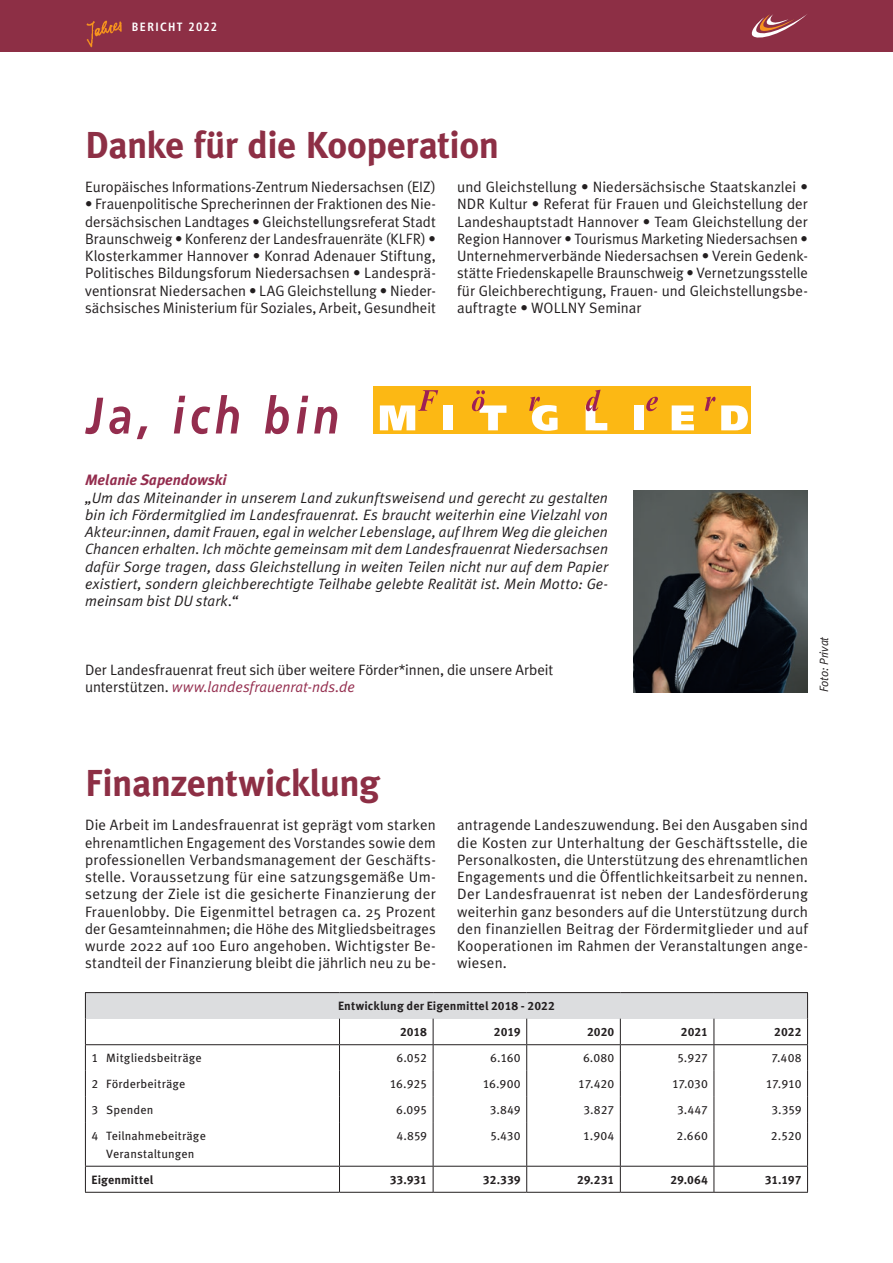
<style>
.page{position:relative;width:893px;height:1263px;background:#fff}
.page>*{position:absolute;margin:0;border:0;box-sizing:border-box;transform-origin:0 0}
.t1{font:700 37.5px "Meta Plus";letter-spacing:-.015em;color:#8d2f45}
.t2{font:15px/17.2px "Meta Plus Normal";letter-spacing:.005em;color:#231f20;text-align:justify}
.t3{font:italic 15px/17.2px "Meta Plus Normal";letter-spacing:.01em;color:#231f20;text-align:justify}
.t4{font:italic 700 15px "Meta Plus";color:#942d4e}
.t5{font:12px/17.2px "Meta Pro";letter-spacing:.015em;color:#231f20;text-align:center}
.t6{font:700 12px/26.1px "Meta Pro";letter-spacing:.005em;color:#231f20}
.t7{font:700 condensed 12px "Frutiger";letter-spacing:.115em;color:#fff}
.t8{font:italic 12px "Meta Plus Normal";color:#231f20}
.s1{font-style:italic;color:#942d4e}
</style>
<div class="page">
<div style="left:85px;top:992px;width:722px;height:27px;background:#dcdddf"></div>
<hr style="left:85px;top:992px;width:254px;height:1px;background:#231f20">
<hr style="left:339px;top:992px;width:94px;height:1px;background:#231f20">
<hr style="left:433px;top:992px;width:94px;height:1px;background:#231f20">
<hr style="left:527px;top:992px;width:93px;height:1px;background:#231f20">
<hr style="left:620px;top:992px;width:94px;height:1px;background:#231f20">
<hr style="left:714px;top:992px;width:94px;height:1px;background:#231f20">
<hr style="left:85px;top:1044px;width:254px;height:1px;background:#231f20">
<hr style="left:339px;top:1044px;width:94px;height:1px;background:#231f20">
<hr style="left:433px;top:1044px;width:94px;height:1px;background:#231f20">
<hr style="left:527px;top:1044px;width:93px;height:1px;background:#231f20">
<hr style="left:620px;top:1044px;width:94px;height:1px;background:#231f20">
<hr style="left:714px;top:1044px;width:94px;height:1px;background:#231f20">
<svg style="left:85px;top:993px;width:1px;height:130px"></svg>
<svg style="left:339px;top:1019px;width:1px;height:104px"></svg>
<svg style="left:433px;top:1019px;width:1px;height:104px"></svg>
<svg style="left:526px;top:1019px;width:1px;height:104px"></svg>
<svg style="left:620px;top:1019px;width:1px;height:104px"></svg>
<svg style="left:714px;top:1019px;width:1px;height:104px"></svg>
<svg style="left:807px;top:993px;width:1px;height:130px"></svg>
<hr style="left:85px;top:1123px;width:1px;height:43px;background:#231f20">
<hr style="left:339px;top:1123px;width:1px;height:43px;background:#231f20">
<hr style="left:433px;top:1123px;width:1px;height:43px;background:#231f20">
<hr style="left:526px;top:1123px;width:1px;height:43px;background:#231f20">
<hr style="left:620px;top:1123px;width:1px;height:43px;background:#231f20">
<hr style="left:714px;top:1123px;width:1px;height:43px;background:#231f20">
<hr style="left:807px;top:1123px;width:1px;height:43px;background:#231f20">
<hr style="left:85px;top:1166px;width:254px;height:1px;background:#231f20">
<svg style="left:85px;top:1166px;width:1px;height:26px"></svg>
<hr style="left:339px;top:1166px;width:94px;height:1px;background:#231f20">
<svg style="left:339px;top:1166px;width:1px;height:26px"></svg>
<hr style="left:433px;top:1166px;width:94px;height:1px;background:#231f20">
<svg style="left:433px;top:1166px;width:1px;height:26px"></svg>
<hr style="left:527px;top:1166px;width:93px;height:1px;background:#231f20">
<svg style="left:526px;top:1166px;width:1px;height:26px"></svg>
<hr style="left:620px;top:1166px;width:94px;height:1px;background:#231f20">
<svg style="left:620px;top:1166px;width:1px;height:26px"></svg>
<hr style="left:714px;top:1166px;width:94px;height:1px;background:#231f20">
<svg style="left:714px;top:1166px;width:1px;height:26px"></svg>
<svg style="left:807px;top:1166px;width:1px;height:26px"></svg>
<hr style="left:85px;top:1192px;width:254px;height:1px;background:#231f20">
<hr style="left:339px;top:1192px;width:94px;height:1px;background:#231f20">
<hr style="left:433px;top:1192px;width:94px;height:1px;background:#231f20">
<hr style="left:527px;top:1192px;width:93px;height:1px;background:#231f20">
<hr style="left:620px;top:1192px;width:94px;height:1px;background:#231f20">
<hr style="left:714px;top:1192px;width:94px;height:1px;background:#231f20">
<div style="left:0;top:0;width:893px;height:51px;background:#8d2f45"></div>
<svg style="left:751px;top:14px;width:56px;height:24px"></svg>
<img style="left:86px;top:21px;width:36px;height:26px">
<div style="left:373px;top:386px;width:377px;height:48px;background:#fcb814"></div>
<div style="left:443px;top:405px;width:10px;height:25px;background:#fff"></div>
<div style="left:634px;top:405px;width:10px;height:25px;background:#fff"></div>
<svg style="left:672px;top:405px;width:22px;height:25px"></svg>
<svg style="left:721px;top:405px;width:27px;height:25px"></svg>
<svg style="left:380px;top:390px;width:58px;height:40px"></svg>
<svg style="left:472px;top:390px;width:34px;height:40px"></svg>
<svg style="left:529px;top:397px;width:29px;height:34px"></svg>
<svg style="left:586px;top:390px;width:21px;height:40px"></svg>
<svg style="left:646px;top:397px;width:12px;height:14px"></svg>
<svg style="left:705px;top:397px;width:10px;height:14px"></svg>
<svg style="left:85px;top:395px;width:253px;height:44px"></svg>
<img style="left:634px;top:491px;width:174px;height:201px">
<p class="t7" style="left:132px;top:20px;width:87px">BERICHT 2022</p>
<h1 class="t1" style="left:85px;top:123px;width:415px">Danke für die Kooperation</h1>
<p class="t2" style="left:85px;top:178px;width:352px">Europäisches Informations-Zentrum Niedersachsen (EIZ)</p>
<p class="t2" style="left:85px;top:195px;width:352px">• Frauenpolitische Sprecherinnen der Fraktionen des Nie&shy;dersächsischen Landtages • Gleichstellungsreferat Stadt Braunschweig • Konferenz der Landesfrauenräte (KLFR) • Klosterkammer Hannover • Konrad Adenauer Stiftung, Politisches Bildungsforum Niedersachsen • Landesprä&shy;ventionsrat Niedersachen • LAG Gleichstellung • Nieder&shy;sächsisches Ministerium für Soziales, Arbeit, Gesundheit</p>
<p class="t2" style="left:457px;top:178px;width:352px">und Gleichstellung • Niedersächsische Staatskanzlei • NDR Kultur • Referat für Frauen und Gleichstellung der Landeshauptstadt Hannover • Team Gleichstellung der Region Hannover • Tourismus Marketing Niedersachsen • Unternehmerverbände Niedersachsen • Verein Gedenk&shy;stätte Friedenskapelle Braunschweig • Vernetzungsstelle für Gleichberechtigung, Frauen- und Gleichstellungsbe&shy;auftragte • WOLLNY Seminar</p>
<p class="t4" style="left:85px;top:471px;width:143px">Melanie Sapendowski</p>
<p class="t3" style="left:85px;top:488px;width:525px">„Um das Miteinander in unserem Land zukunftsweisend und gerecht zu gestalten bin ich Fördermitglied im Landesfrauenrat. Es braucht weiterhin eine Vielzahl von Akteur:innen, damit Frauen, egal in welcher Lebenslage, auf Ihrem Weg die gleichen Chancen erhalten. Ich möchte gemeinsam mit dem Landesfrauenrat Niedersachsen dafür Sorge tragen, dass Gleichstellung in weiten Teilen nicht nur auf dem Papier existiert, sondern gleichberechtigte Teilhabe gelebte Realität ist. Mein Motto: Ge&shy;meinsam bist DU stark.“</p>
<p class="t2" style="left:85px;top:661px;width:470px">Der Landesfrauenrat freut sich über weitere Förder*innen, die unsere Arbeit unterstützen. <span class="s1">www.landesfrauenrat-nds.de</span></p>
<p class="t8" style="left:817px;top:692px;width:57px;rotate:-90deg">Foto: Privat</p>
<h1 class="t1" style="left:85px;top:761px;width:296px">Finanzentwicklung</h1>
<p class="t2" style="left:85px;top:816px;width:352px">Die Arbeit im Landesfrauenrat ist geprägt vom starken ehrenamtlichen Engagement des Vorstandes sowie dem professionellen Verbandsmanagement der Geschäfts&shy;stelle. Voraussetzung für eine satzungsgemäße Um&shy;setzung der Ziele ist die gesicherte Finanzierung der Frauenlobby. Die Eigenmittel betragen ca. 25 Prozent der Gesamteinnahmen; die Höhe des Mitgliedsbeitrages wurde 2022 auf 100 Euro angehoben. Wichtigster Be&shy;standteil der Finanzierung bleibt die jährlich neu zu be-</p>
<p class="t2" style="left:457px;top:816px;width:352px">antragende Landeszuwendung. Bei den Ausgaben sind die Kosten zur Unterhaltung der Geschäftsstelle, die Personalkosten, die Unterstützung des ehrenamtlichen Engagements und die Öffentlichkeitsarbeit zu nennen.<br>Der Landesfrauenrat ist neben der Landesförderung weiterhin ganz besonders auf die Unterstützung durch den finanziellen Beitrag der Fördermitglieder und auf Kooperationen im Rahmen der Veranstaltungen ange&shy;wiesen.</p>
<p class="t6" style="left:400px;top:993px;width:156px;text-indent:-62px">Entwicklung der Eigenmittel 2018 - 2022<br>2018</p>
<p class="t6" style="left:494px;top:1019px;width:28px">2019</p>
<p class="t6" style="left:587px;top:1019px;width:29px">2020</p>
<p class="t6" style="left:681px;top:1019px;width:29px">2021</p>
<p class="t6" style="left:774px;top:1019px;width:29px">2022</p>
<p class="t5" style="left:91px;top:1050px;width:112px">1 Mitgliedsbeiträge</p>
<p class="t5" style="left:397px;top:1050px;width:32px">6.052</p>
<p class="t5" style="left:490px;top:1050px;width:32px">6.160</p>
<p class="t5" style="left:583px;top:1050px;width:33px">6.080</p>
<p class="t5" style="left:677px;top:1050px;width:32px">5.927</p>
<p class="t5" style="left:771px;top:1050px;width:32px">7.408</p>
<p class="t5" style="left:91px;top:1076px;width:96px">2 Förderbeiträge</p>
<p class="t5" style="left:390px;top:1076px;width:39px">16.925</p>
<p class="t5" style="left:483px;top:1076px;width:40px">16.900</p>
<p class="t5" style="left:578px;top:1076px;width:38px">17.420</p>
<p class="t5" style="left:672px;top:1076px;width:37px">17.030</p>
<p class="t5" style="left:766px;top:1076px;width:37px">17.910</p>
<p class="t5" style="left:91px;top:1102px;width:64px">3 Spenden</p>
<p class="t5" style="left:396px;top:1102px;width:32px">6.095</p>
<p class="t5" style="left:490px;top:1102px;width:33px">3.849</p>
<p class="t5" style="left:583px;top:1102px;width:32px">3.827</p>
<p class="t5" style="left:677px;top:1102px;width:32px">3.447</p>
<p class="t5" style="left:771px;top:1102px;width:32px">3.359</p>
<p class="t5" style="left:91px;top:1128px;width:116px">4 Teilnahmebeiträge<br>Veranstaltungen</p>
<p class="t5" style="left:397px;top:1128px;width:32px">4.859</p>
<p class="t5" style="left:490px;top:1128px;width:32px">5.430</p>
<p class="t5" style="left:583px;top:1128px;width:33px">1.904</p>
<p class="t5" style="left:677px;top:1128px;width:33px">2.660</p>
<p class="t5" style="left:771px;top:1128px;width:32px">2.520</p>
<p class="t6" style="left:91px;top:1167px;width:63px">Eigenmittel</p>
<p class="t6" style="left:390px;top:1167px;width:39px">33.931</p>
<p class="t6" style="left:483px;top:1167px;width:39px">32.339</p>
<p class="t6" style="left:577px;top:1167px;width:39px">29.231</p>
<p class="t6" style="left:670px;top:1167px;width:39px">29.064</p>
<p class="t6" style="left:765px;top:1167px;width:38px">31.197</p>
</div>
